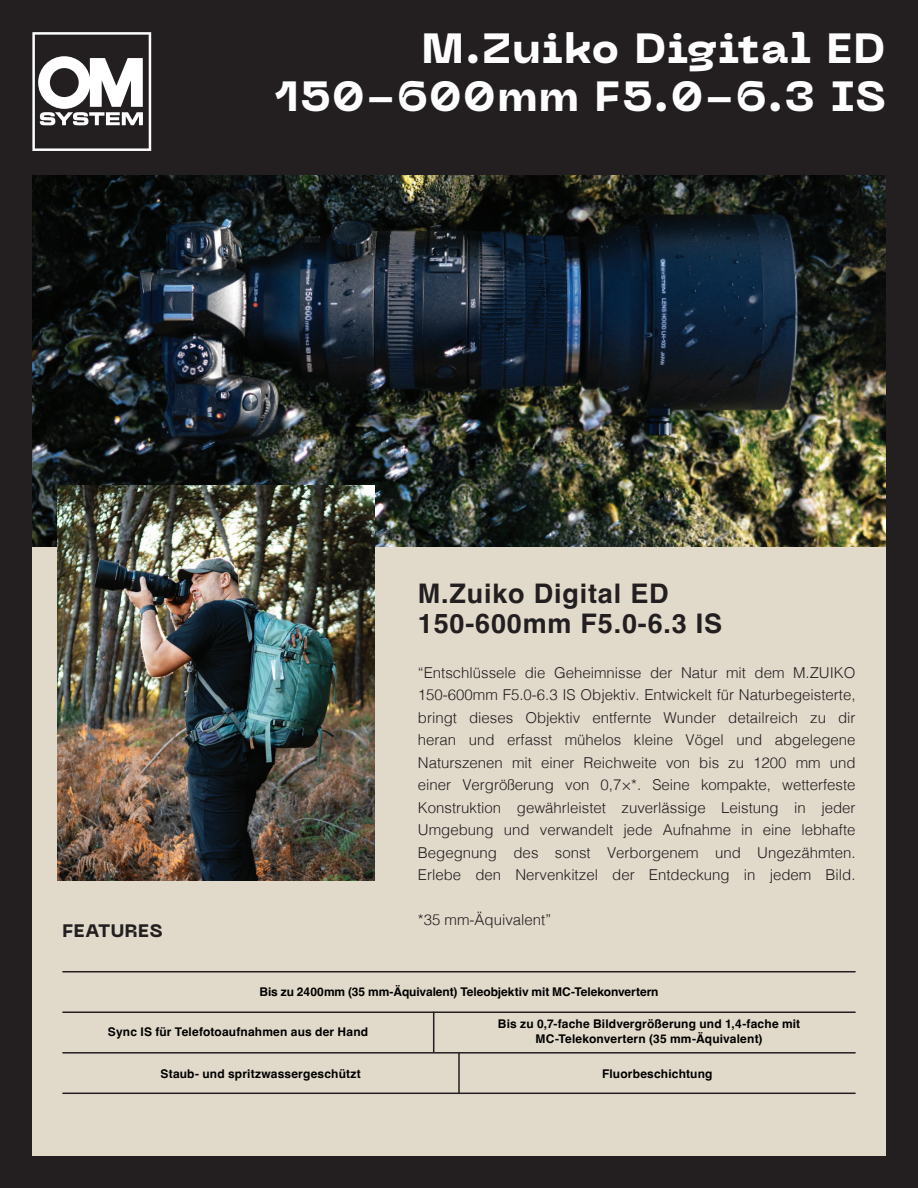
<style>
.page{position:relative;width:918px;height:1188px;background:#231f20}
.page>*{position:absolute;margin:0;border:0;box-sizing:border-box;transform-origin:0 0}
.t1{font:800 42px/48px "PP Neue Machina";letter-spacing:.04em;color:#fff;text-align:right}
.t2{font:700 27px/30px "Helvetica";letter-spacing:.03em;color:#231f20}
.t3{font:800 18px "PP Neue Machina";letter-spacing:.03em;color:#231f20}
.t4{font:300 15px/22.5px "Helvetica";color:#231f20;text-align:justify}
.t5{font:700 12px/15px "Helvetica";letter-spacing:.01em;color:#000;text-align:center}
</style>
<div class="page">
<div style="left:32px;top:546px;width:854px;height:610px;background:#e1d9ca"></div>
<img style="left:32px;top:176px;width:854px;height:370px">
<hr style="left:62px;top:971px;width:794px;height:1px;background:#231f20">
<hr style="left:62px;top:1011px;width:794px;height:2px;background:#231f20">
<hr style="left:62px;top:1052px;width:397px;height:2px;background:#231f20">
<hr style="left:459px;top:1052px;width:397px;height:2px;background:#231f20">
<hr style="left:62px;top:1093px;width:397px;height:1px;background:#231f20">
<hr style="left:459px;top:1093px;width:397px;height:1px;background:#231f20">
<hr style="left:433px;top:1012px;width:1px;height:41px;background:#231f20">
<hr style="left:458px;top:1053px;width:2px;height:40px;background:#231f20">
<img style="left:57px;top:486px;width:317px;height:394px">
<svg style="left:32px;top:32px;width:119px;height:119px"></svg>
<h1 class="t1" style="left:274px;top:26px;width:613px">M.Zuiko Digital ED<br>150-600mm F5.0-6.3 IS</h1>
<p class="t3" style="left:62px;top:919px;width:102px">FEATURES</p>
<h2 class="t2" style="left:418px;top:581px;width:306px">M.Zuiko Digital ED<br>150-600mm F5.0-6.3 IS</h2>
<p class="t4" style="left:418px;top:660px;width:439px">“Entschlüssele die Geheimnisse der Natur mit dem M.ZUIKO 150-600mm F5.0-6.3 IS Objektiv. Entwickelt für Naturbegeisterte, bringt dieses Objektiv entfernte Wunder detailreich zu dir heran und erfasst mühelos kleine Vögel und abgelegene Naturszenen mit einer Reichweite von bis zu 1200 mm und einer Vergrößerung von 0,7×*. Seine kompakte, wetterfeste Konstruktion gewährleistet zuverlässige Leistung in jeder Umgebung und verwandelt jede Aufnahme in eine lebhafte Begegnung des sonst Verborgenem und Ungezähmten.<br>Erlebe den Nervenkitzel der Entdeckung in jedem Bild.</p>
<p class="t4" style="left:418px;top:908px;width:135px">*35 mm-Äquivalent”</p>
<p class="t5" style="left:259px;top:986px;width:401px">Bis zu 2400mm (35 mm-Äquivalent) Teleobjektiv mit MC-Telekonvertern</p>
<p class="t5" style="left:108px;top:1026px;width:262px">Sync IS für Telefotoaufnahmen aus der Hand</p>
<p class="t5" style="left:498px;top:1018px;width:304px">Bis zu 0,7-fache Bildvergrößerung und 1,4-fache mit<br>MC-Telekonvertern (35 mm-Äquivalent)</p>
<p class="t5" style="left:161px;top:1067px;width:202px">Staub- und spritzwassergeschützt</p>
<p class="t5" style="left:602px;top:1067px;width:112px">Fluorbeschichtung</p>
</div>
